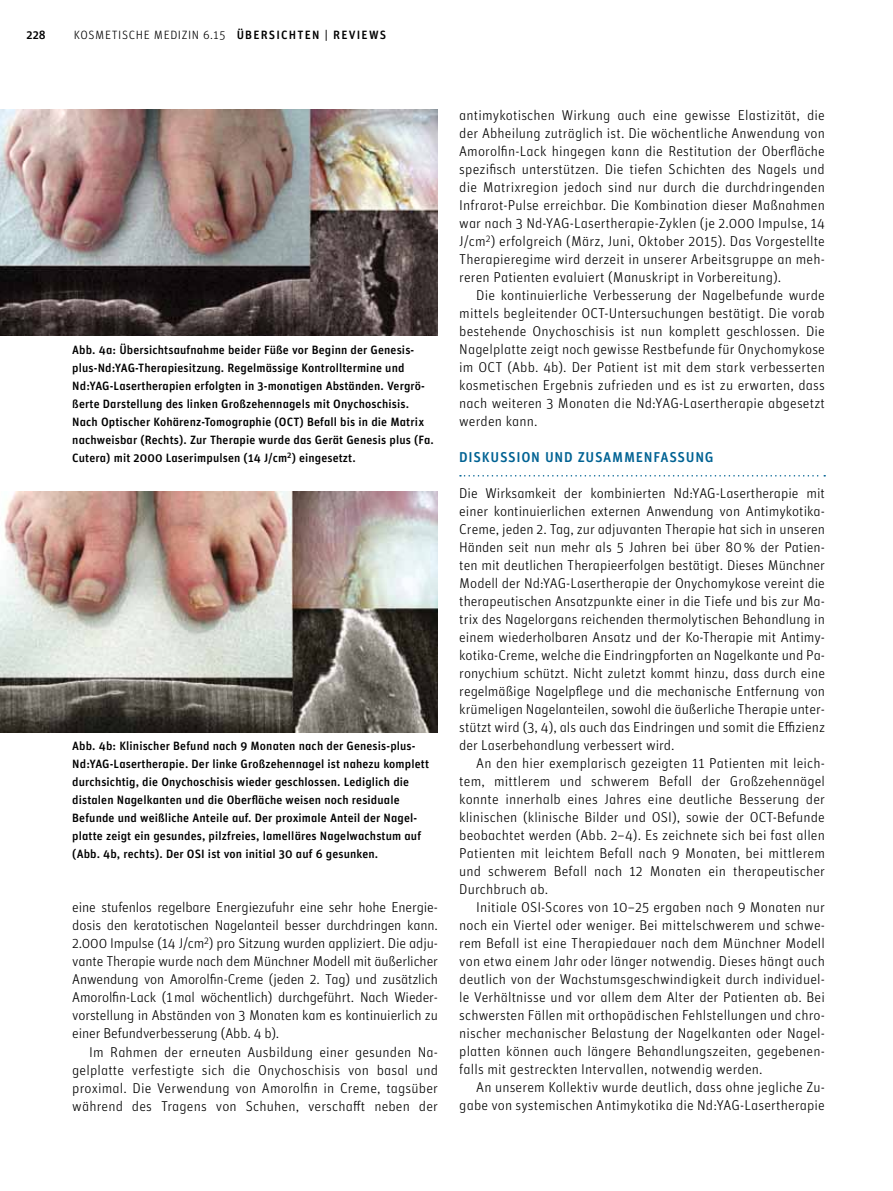
<style>
.page{position:relative;width:893px;height:1191px;background:#fff}
.page>*{position:absolute;margin:0;border:0;box-sizing:border-box;transform-origin:0 0}
.t1{font:14.25px "Unit Light Alternate";letter-spacing:.01em;color:#000}
.t2{font:14.25px "Unit Light Alternate";letter-spacing:-.01em;color:#000}
.t3{font:14.25px "Unit Medium Alternate";letter-spacing:.05em;color:#006293}
.t4{font:12px/18px "Unit Medium Alternate";letter-spacing:.01em;color:#000}
.t5{font:12px "Unit Light Alternate";letter-spacing:.05em;color:#000}
.s1{font-family:"Unit Medium Alternate"}
</style>
<div class="page">
<svg style="left:460px;top:475px;width:365px;height:1px"></svg>
<img style="left:0;top:109px;width:438px;height:226px">
<img style="left:0;top:492px;width:438px;height:240px">
<p class="t4" style="left:26px;top:26px;width:21px">228</p>
<p class="t5" style="left:74px;top:28px;width:232px">Kosmetische M edizin 6.15 <span class="s1">Übe rsi chten</span></p>
<p class="t4" style="left:325px;top:26px;width:63px">| Reviews</p>
<p class="t4" style="left:72px;top:341px;width:363px">Abb. 4a: Übersichtsaufnahme beider Füße vor Beginn der Genesis&shy;plus-Nd:YAG-Therapiesitzung. Regelmässige Kontrolltermine und Nd:YAG-Lasertherapien erfolgten in 3-monatigen Abständen. Vergrö&shy;ßerte Darstellung des linken Großzehennagels mit Onychoschisis.<br>Nach Optischer Kohärenz-Tomographie (OCT) Befall bis in die Matrix nachweisbar (Rechts). Zur Therapie wurde das Gerät Genesis plus (Fa.<br>Cutera) mit 2000 Laserimpulsen (14 J/cm<sup>2</sup>) eingesetzt.</p>
<p class="t4" style="left:72px;top:737px;width:358px">Abb. 4b: Klinischer Befund nach 9 Monaten nach der Genesis-plus-Nd:YAG-Lasertherapie. Der linke Großzehennagel ist nahezu komplett durchsichtig, die Onychoschisis wieder geschlossen. Lediglich die distalen Nagelkanten und die Oberfläche weisen noch residuale Befunde und weißliche Anteile auf. Der proximale Anteil der Nagel&shy;platte zeigt ein gesundes, pilzfreies, lamelläres Nagelwachstum auf (Abb. 4b, rechts). Der OSI ist von initial 30 auf 6 gesunken.</p>
<p class="t2" style="left:72px;top:899px;width:367px">eine stufenlos regelbare Energiezufuhr eine sehr hohe Energie-</p>
<p class="t2" style="left:72px;top:917px;width:367px">dosis den keratotischen Nagelanteil besser durchdringen kann.</p>
<p class="t2" style="left:72px;top:935px;width:367px">2.000 I mpulse (14 J/cm<sup>2</sup>) pro Sitzung wurden appliziert. Die adju-</p>
<p class="t2" style="left:72px;top:953px;width:367px">vante Therapie wurde nach dem Münchner Modell mit äußerlicher</p>
<p class="t2" style="left:72px;top:971px;width:367px">Anwendung von Amorolfin-Creme (jeden 2. Tag) und zusätzlich</p>
<p class="t2" style="left:72px;top:989px;width:367px">Amorolfin-Lack (1mal wöchentlich) durchgeführt. Nach Wieder-</p>
<p class="t2" style="left:72px;top:1007px;width:367px">vorstellung in Abständen von 3 Monaten kam es kontinuierlich zu</p>
<p class="t2" style="left:72px;top:1025px;width:209px">einer Befundverbesserung (Abb. 4 b).</p>
<p class="t1" style="left:89px;top:1043px;width:350px">I m Rahmen der erneuten Ausbildung einer gesunden Na-</p>
<p class="t1" style="left:72px;top:1061px;width:367px">gelplatte verfestigte sich die Onychoschisis von basal und</p>
<p class="t1" style="left:72px;top:1079px;width:367px">proximal. Die Verwendung von Amorolfin in Creme, tagsüber</p>
<p class="t1" style="left:72px;top:1097px;width:367px">während des Tragens von Schuhen, verschafft neben der</p>
<p class="t1" style="left:459px;top:107px;width:367px">antimykotischen Wirkung auch eine gewisse Elastizität, die</p>
<p class="t1" style="left:459px;top:125px;width:367px">der Abheilung zuträglich ist. Die wöchentliche Anwendung von</p>
<p class="t1" style="left:459px;top:143px;width:367px">Amorolfin-Lack hingegen kann die Restitution der Oberfläche</p>
<p class="t1" style="left:459px;top:161px;width:367px">spezifisch unterstützen. Die tiefen Schichten des Nagels und</p>
<p class="t1" style="left:459px;top:179px;width:367px">die Matrixregion jedoch sind nur durch die durchdringenden</p>
<p class="t1" style="left:459px;top:197px;width:367px">I nfrarot-Pulse erreichbar. Die Kombination dieser Maßnahmen</p>
<p class="t1" style="left:459px;top:215px;width:367px">war nach 3 Nd-YAG-Lasertherapie-Zyklen (je 2.000 I mpulse, 14</p>
<p class="t1" style="left:459px;top:233px;width:367px">J/cm<sup>2</sup>) erfolgreich (März, Juni, Oktober 2015). Das Vorgestellte</p>
<p class="t1" style="left:459px;top:251px;width:367px">Therapieregime wird derzeit in unserer Arbeitsgruppe an meh-</p>
<p class="t1" style="left:459px;top:269px;width:324px">reren Patienten evaluiert (Manuskript in Vorbereitung).</p>
<p class="t1" style="left:476px;top:287px;width:350px">Die kontinuierliche Verbesserung der Nagelbefunde wurde</p>
<p class="t1" style="left:459px;top:305px;width:367px">mittels begleitender OCT-Untersuchungen bestätigt. Die vorab</p>
<p class="t1" style="left:459px;top:323px;width:367px">bestehende Onychoschisis ist nun komplett geschlossen. Die</p>
<p class="t1" style="left:459px;top:341px;width:367px">N agelplatte zeigt noch gewisse Restbefunde für Onychomykose</p>
<p class="t1" style="left:459px;top:359px;width:367px">im OCT (Abb. 4b). Der Patient ist mit dem stark verbesserten</p>
<p class="t1" style="left:459px;top:377px;width:367px">kosmetischen Ergebnis zufrieden und es ist zu erwarten, dass</p>
<p class="t1" style="left:459px;top:395px;width:367px">nach weiteren 3 Monaten die Nd:YAG-Lasertherapie abgesetzt</p>
<p class="t1" style="left:459px;top:413px;width:80px">werden kann.</p>
<p class="t3" style="left:459px;top:449px;width:66px">Diskussion</p>
<p class="t3" style="left:545px;top:449px;width:160px">und Zusammen fassung</p>
<p class="t1" style="left:459px;top:485px;width:367px">Die Wirksamkeit der kombinierten Nd:YAG-Lasertherapie mit</p>
<p class="t1" style="left:459px;top:503px;width:367px">einer kontinuierlichen externen Anwendung von Antimykotika-</p>
<p class="t1" style="left:459px;top:521px;width:367px">Creme, jeden 2. Tag, zur adjuvanten Therapie hat sich in unseren</p>
<p class="t1" style="left:459px;top:539px;width:367px">Händen seit nun mehr als 5 Jahren bei über 80% der Patien-</p>
<p class="t1" style="left:459px;top:557px;width:367px">ten mit deutlichen Therapieerfolgen bestätigt. Dieses M ünchner</p>
<p class="t1" style="left:459px;top:575px;width:367px">Modell der Nd:YAG-Lasertherapie der Onychomykose vereint die</p>
<p class="t1" style="left:459px;top:593px;width:367px">therapeutischen Ansatzpunkte einer in die Tiefe und bis zur Ma-</p>
<p class="t1" style="left:459px;top:611px;width:367px">trix des Nagelorgans reichenden thermolytischen Behandlung in</p>
<p class="t1" style="left:459px;top:629px;width:367px">einem wiederholbaren Ansatz und der Ko-Therapie mit Antimy-</p>
<p class="t1" style="left:459px;top:647px;width:367px">kotika-Creme, welche die Eindringpforten an Nagelkante und Pa-</p>
<p class="t1" style="left:459px;top:665px;width:367px">ronychium schützt. N icht zuletzt kommt hinzu, dass durch eine</p>
<p class="t1" style="left:459px;top:683px;width:367px">regelmäßige Nagelpflege und die mechanische Entfernung von</p>
<p class="t1" style="left:459px;top:701px;width:367px">krümeligen Nagelanteilen, sowohl die äußerliche Therapie unter-</p>
<p class="t1" style="left:459px;top:719px;width:367px">stützt wird (3, 4), als auch das Eindringen und somit die Effizienz</p>
<p class="t1" style="left:459px;top:737px;width:217px">der Laserbehandlung verbessert wird.</p>
<p class="t1" style="left:476px;top:755px;width:350px">An den hier exemplarisch gezeigten 11 Patienten mit leich-</p>
<p class="t1" style="left:459px;top:773px;width:367px">tem, mittlerem und schwerem Befall der Großzehennägel</p>
<p class="t1" style="left:459px;top:791px;width:367px">konnte innerhalb eines Jahres eine deutliche Besserung der</p>
<p class="t1" style="left:459px;top:809px;width:367px">klinischen (klinische Bilder und OSI), sowie der OCT-Befunde</p>
<p class="t1" style="left:459px;top:827px;width:367px">beobachtet werden (Abb. 2–4). Es zeichnete sich bei fast allen</p>
<p class="t1" style="left:459px;top:845px;width:367px">Patienten mit leichtem Befall nach 9 Monaten, bei mittlerem</p>
<p class="t1" style="left:459px;top:863px;width:367px">und schwerem Befall nach 12 Monaten ein therapeutischer</p>
<p class="t1" style="left:459px;top:881px;width:90px">Durchbruch ab.</p>
<p class="t1" style="left:476px;top:899px;width:350px">I nitiale OSI-Scores von 10–25 ergaben nach 9 Monaten nur</p>
<p class="t1" style="left:459px;top:917px;width:367px">noch ein Viertel oder weniger. Bei mittelschwerem und schwe-</p>
<p class="t1" style="left:459px;top:935px;width:367px">rem Befall ist eine Therapiedauer nach dem Münchner Modell</p>
<p class="t1" style="left:459px;top:953px;width:367px">von etwa einem Jahr oder länger notwendig. Dieses hängt auch</p>
<p class="t1" style="left:459px;top:971px;width:367px">deutlich von der Wachstumsgeschwindigkeit durch individuel-</p>
<p class="t1" style="left:459px;top:989px;width:367px">le Verhältnisse und vor allem dem Alter der Patienten ab. Bei</p>
<p class="t1" style="left:459px;top:1007px;width:367px">schwersten Fällen mit orthopädischen Fehlstellungen und chro-</p>
<p class="t1" style="left:459px;top:1025px;width:367px">nischer mechanischer Belastung der Nagelkanten oder Nagel-</p>
<p class="t1" style="left:459px;top:1043px;width:367px">platten können auch längere Behandlungszeiten, gegebenen-</p>
<p class="t1" style="left:459px;top:1061px;width:305px">falls mit gestreckten I ntervallen, notwendig werden.</p>
<p class="t1" style="left:476px;top:1079px;width:350px">An unserem Kollektiv wurde deutlich, dass ohne jegliche Zu-</p>
<p class="t1" style="left:459px;top:1097px;width:367px">gabe von systemischen Antimykotika die N d:YAG-Lasertherapie</p>
</div>
